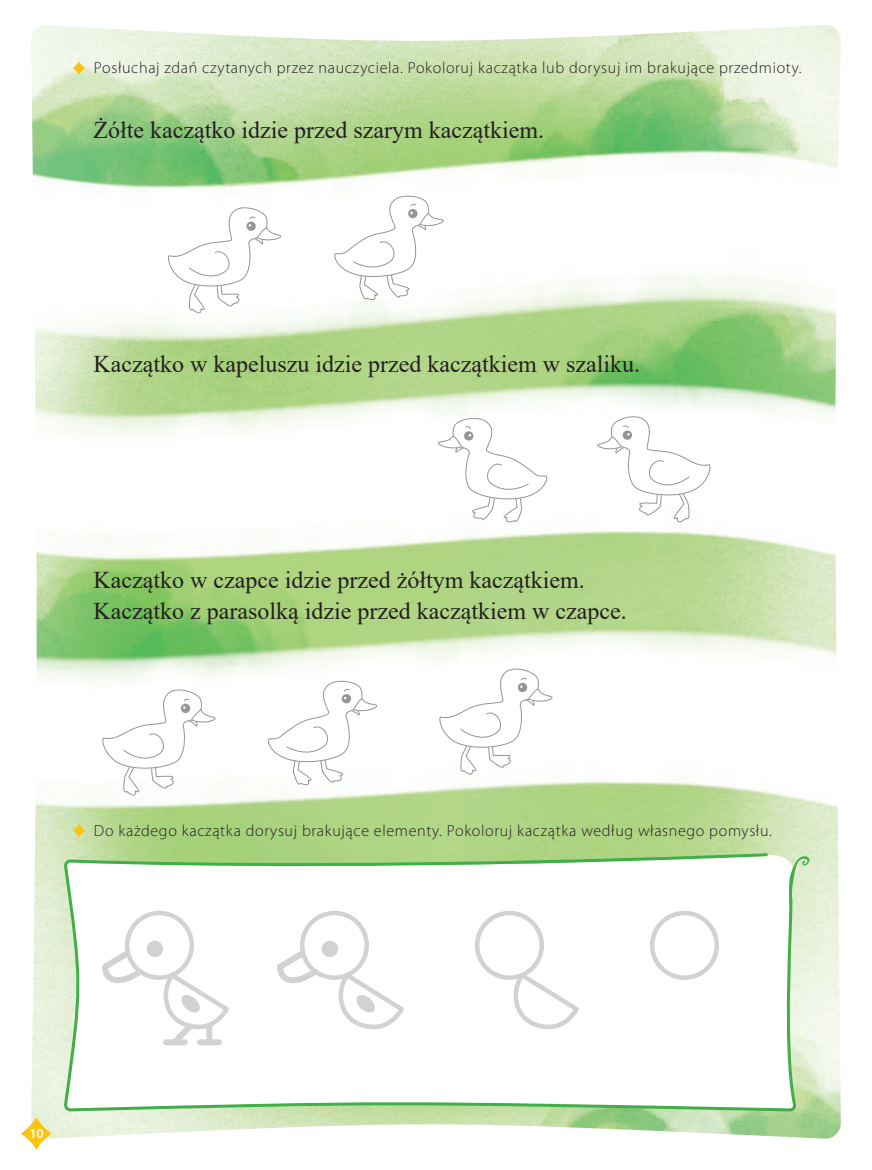
<style>
.page{position:relative;width:872px;height:1170px;background:#fff}
.page>*{position:absolute;margin:0;border:0;box-sizing:border-box;transform-origin:0 0}
._16_czyta_nauczyciel{font:24px "Times New Roman";color:#231f20}
.Polecenie{font:300 16.05px "Myriad Pro";letter-spacing:.04em;color:#231f20}
.t1{font:600 13.5px "Myriad Pro";color:#fff}
</style>
<div class="page">
<img style="left:31px;top:25px;width:810px;height:1113px">
<svg style="left:21px;top:1117px;width:31px;height:32px"></svg>
<svg style="left:166px;top:203px;width:115px;height:115px"></svg>
<svg style="left:597px;top:412px;width:115px;height:115px"></svg>
<svg style="left:333px;top:192px;width:111px;height:108px"></svg>
<svg style="left:101px;top:685px;width:115px;height:115px"></svg>
<svg style="left:438px;top:664px;width:115px;height:115px"></svg>
<svg style="left:267px;top:677px;width:111px;height:108px"></svg>
<svg style="left:437px;top:414px;width:111px;height:109px"></svg>
<svg style="left:62px;top:851px;width:734px;height:261px"></svg>
<svg style="left:788px;top:856px;width:21px;height:51px"></svg>
<div style="left:125px;top:910px;width:69px;height:69px;border:4px solid #d1d2d4;border-radius:50%"></div>
<svg style="left:161px;top:968px;width:72px;height:82px"></svg>
<div style="left:206px;top:1025px;width:6px;height:15px;background:#d1d2d4"></div>
<div style="left:200px;top:1039px;width:19px;height:6px;background:#d1d2d4"></div>
<div style="left:166px;top:1039px;width:19px;height:6px;background:#d1d2d4"></div>
<div style="left:147px;top:940px;width:16px;height:17px;background:#d1d2d4;border-radius:50%"></div>
<svg style="left:99px;top:945px;width:46px;height:43px"></svg>
<div style="left:300px;top:910px;width:69px;height:69px;border:4px solid #d1d2d4;border-radius:50%"></div>
<svg style="left:336px;top:968px;width:72px;height:63px"></svg>
<div style="left:322px;top:940px;width:16px;height:17px;background:#d1d2d4;border-radius:50%"></div>
<svg style="left:274px;top:945px;width:46px;height:43px"></svg>
<div style="left:475px;top:910px;width:69px;height:69px;border:4px solid #d1d2d4;border-radius:50%"></div>
<svg style="left:511px;top:968px;width:72px;height:63px"></svg>
<div style="left:650px;top:910px;width:69px;height:69px;border:4px solid #d1d2d4;border-radius:50%"></div>
<svg style="left:73px;top:61px;width:12px;height:14px"></svg>
<svg style="left:73px;top:823px;width:12px;height:14px"></svg>
<p class="Polecenie" style="left:94px;top:58px;width:709px">Posłuchaj zdań czytanych przez nauczyciela. Pokoloruj kaczątka lub dorysuj im brakujące przedmioty.</p>
<p class="_16_czyta_nauczyciel" style="left:93px;top:113px;width:452px">Żółte kaczątko idzie przed szarym kaczątkiem.</p>
<p class="_16_czyta_nauczyciel" style="left:93px;top:347px;width:548px">Kaczątko w kapeluszu idzie przed kaczątkiem w szaliku.</p>
<p class="_16_czyta_nauczyciel" style="left:93px;top:562px;width:493px">Kaczątko w czapce idzie przed żółtym kaczątkiem.</p>
<p class="_16_czyta_nauczyciel" style="left:93px;top:594px;width:535px">Kaczątko z parasolką idzie przed kaczątkiem w czapce.</p>
<p class="Polecenie" style="left:94px;top:820px;width:679px">Do każdego kaczątka dorysuj brakujące elementy. Pokoloruj kaczątka według własnego pomysłu.</p>
<p class="t1" style="left:29px;top:1124px;width:16px">10</p>
</div>
